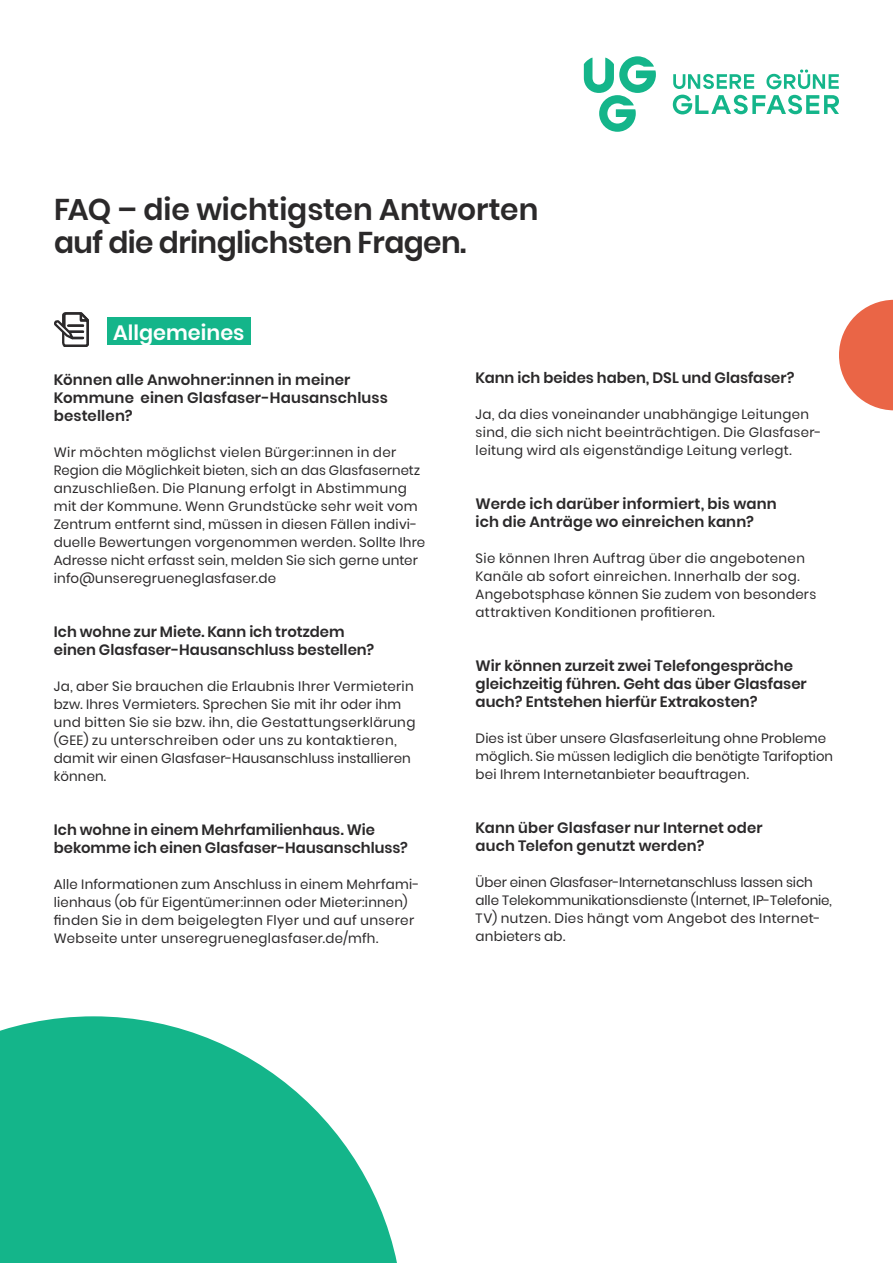
<style>
.page{position:relative;width:893px;height:1263px;background:#fff}
.page>*{position:absolute;margin:0;border:0;box-sizing:border-box;transform-origin:0 0}
.t1{font:600 30px/33px "Poppins";letter-spacing:-.02em;color:#2b292a}
.t2{font:600 21px "Poppins";color:#fff}
.t3{font:600 15px/18px "Poppins";color:#2b292a}
.t4{font:13.5px/18px "Poppins";letter-spacing:.015em;color:#2b292a}
.t5{font:13.5px/18px "Poppins";letter-spacing:-.01em;color:#2b292a}
</style>
<div class="page">
<div style="left:107px;top:318px;width:144px;height:27px;background:#14b58a"></div>
<svg style="left:54px;top:312px;width:35px;height:35px"></svg>
<svg style="left:0;top:1016px;width:397px;height:247px;fill:#14b58a"></svg>
<svg style="left:839px;top:300px;width:54px;height:110px"></svg>
<svg style="left:584px;top:56px;width:72px;height:76px"></svg>
<svg style="left:673px;top:95px;width:166px;height:19px"></svg>
<svg style="left:673px;top:74px;width:81px;height:15px"></svg>
<svg style="left:766px;top:69px;width:73px;height:20px"></svg>
<h1 class="t1" style="left:54px;top:193px;width:486px">FAQ – die wichtigsten Antworten auf die dringlichsten Fragen.</h1>
<h2 class="t2" style="left:113px;top:320px;width:133px">Allgemeines</h2>
<p class="t3" style="left:54px;top:371px;width:336px">Können alle Anwohner:innen in meiner<br>Kommune einen Glasfaser-Hausanschluss bestellen?</p>
<p class="t4" style="left:54px;top:444px;width:373px">Wir möchten möglichst vielen Bürger:innen in der Region die Möglichkeit bieten, sich an das Glasfasernetz anzuschließen. Die Planung erfolgt in Abstimmung mit der Kommune. Wenn Grundstücke sehr weit vom Zentrum entfernt sind, müssen in diesen Fällen indivi&shy;duelle Bewertungen vorgenommen werden. Sollte Ihre Adresse nicht erfasst sein, melden Sie sich gerne unter info@unseregrueneglasfaser.de</p>
<p class="t3" style="left:54px;top:623px;width:322px">Ich wohne zur Miete. Kann ich trotzdem einen Glasfaser-Hausanschluss bestellen?</p>
<p class="t4" style="left:54px;top:678px;width:363px">Ja, aber Sie brauchen die Erlaubnis Ihrer Vermieterin bzw. Ihres Vermieters. Sprechen Sie mit ihr oder ihm und bitten Sie sie bzw. ihn, die Gestattungserklärung (GEE) zu unterschreiben oder uns zu kontaktieren, damit wir einen Glasfaser-Hausanschluss installieren können.</p>
<p class="t3" style="left:54px;top:821px;width:356px">Ich wohne in einem Mehrfamilienhaus. Wie bekomme ich einen Glasfaser-Hausanschluss?</p>
<p class="t4" style="left:54px;top:876px;width:367px">Alle Informationen zum Anschluss in einem Mehrfami&shy;lienhaus (ob für Eigentümer:innen oder Mieter:innen) finden Sie in dem beigelegten Flyer und auf unserer Webseite unter unseregrueneglasfaser.de/mfh.</p>
<p class="t3" style="left:476px;top:368px;width:320px">Kann ich beides haben, DSL und Glasfaser?</p>
<p class="t4" style="left:476px;top:405px;width:346px">Ja, da dies voneinander unabhängige Leitungen sind, die sich nicht beeinträchtigen. Die Glasfaser&shy;leitung wird als eigenständige Leitung verlegt.</p>
<p class="t3" style="left:476px;top:494px;width:303px">Werde ich darüber informiert, bis wann ich die Anträge wo einreichen kann?</p>
<p class="t4" style="left:476px;top:549px;width:342px">Sie können Ihren Auftrag über die angebotenen Kanäle ab sofort einreichen. Innerhalb der sog.<br>Angebotsphase können Sie zudem von besonders attraktiven Konditionen profitieren.</p>
<p class="t3" style="left:476px;top:656px;width:333px">Wir können zurzeit zwei Telefongespräche gleichzeitig führen. Geht das über Glasfaser auch? Entstehen hierfür Extrakosten?</p>
<p class="t4" style="left:476px;top:729px;width:359px">Dies ist über unsere Glasfaserleitung ohne Probleme möglich. Sie müssen lediglich die benötigte Tarifoption bei Ihrem Internetanbieter beauftragen.</p>
<p class="t3" style="left:476px;top:818px;width:288px">Kann über Glasfaser nur Internet oder auch Telefon genutzt werden?</p>
<p class="t5" style="left:476px;top:873px;width:358px">Über einen Glasfaser-Internetanschluss lassen sich alle Telekommunikationsdienste (Internet, IP-Telefonie, TV) nutzen. Dies hängt vom Angebot des Internet&shy;anbieters ab.</p>
</div>
